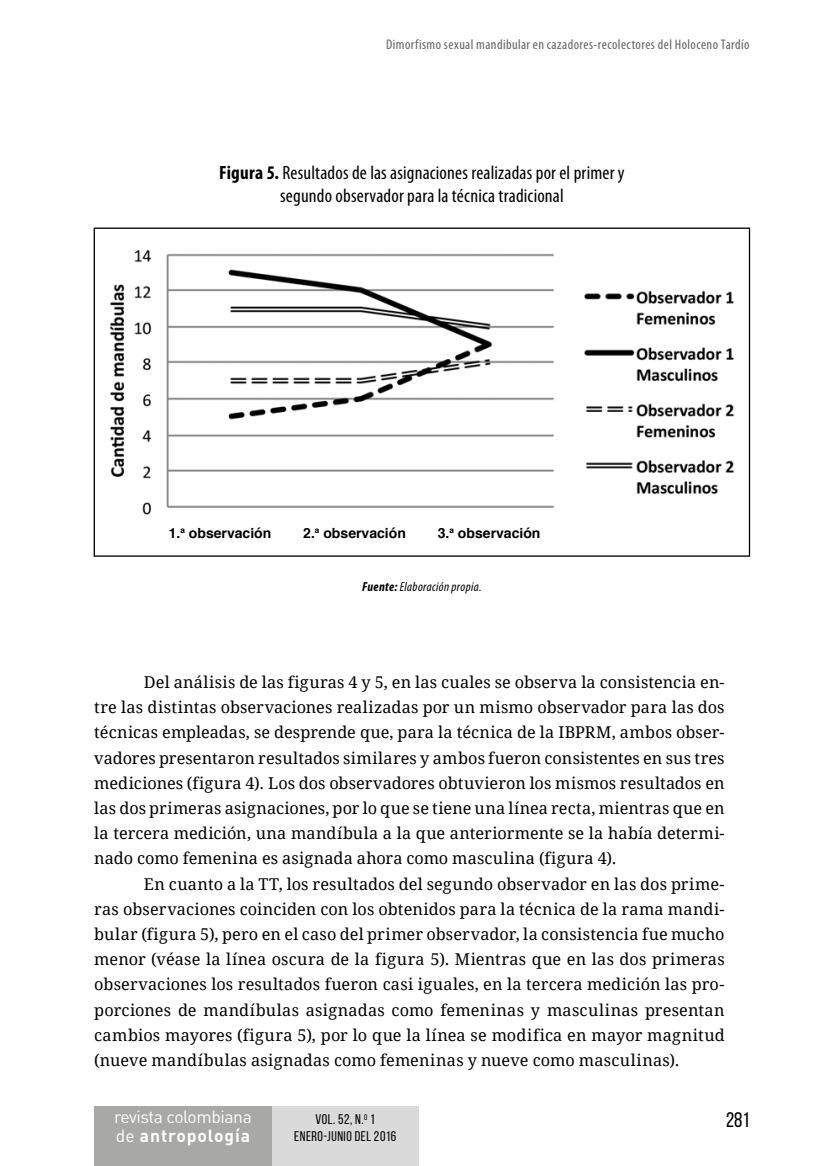
<style>
.page{position:relative;width:819px;height:1166px;background:#fff}
.page>*{position:absolute;margin:0;border:0;box-sizing:border-box;transform-origin:0 0}
.t1{font:21px "Bebas Neue";color:#000}
.t2{font:condensed 19.25px/23.3px "Myriad Pro";letter-spacing:.01em;color:#000;text-align:center}
.t3{font:17.5px/19.2px "DIN Pro";letter-spacing:-.025em;color:#fff}
.t4{font:16.28px/25.2px "Droid Serif";letter-spacing:.01em;color:#000;text-align:justify}
.t5{font:condensed 14px "Myriad Pro";letter-spacing:.03em;color:#646363}
.t6{font:700 14px "Helvetica";color:#000}
.t7{font:14px "Bebas Neue";letter-spacing:.04em;color:#000}
.t8{font:italic condensed 13.12px "Myriad Pro";letter-spacing:.025em;color:#000}
.s1{font-weight:700}
</style>
<div class="page">
<div style="left:272px;top:1106px;width:146px;height:60px;background:#dadada"></div>
<div style="left:94px;top:1106px;width:178px;height:60px;background:#a8a8a7"></div>
<img style="left:109px;top:249px;width:626px;height:266px">
<p class="t5" style="left:386px;top:36px;width:365px">Dimorfismo sexual mandibular en cazadores-recolectores del Holoceno Tardío</p>
<p class="t2" style="left:219px;top:160px;width:407px"><span class="s1">Figura 5.</span> Resultados de las asignaciones realizadas por el primer y segundo observador para la técnica tradicional</p>
<p class="t6" style="left:169px;top:522px;width:104px">1.<sup>a</sup> observación</p>
<p class="t6" style="left:303px;top:522px;width:104px">2.<sup>a</sup> observación</p>
<p class="t6" style="left:438px;top:522px;width:104px">3.<sup>a</sup> observación</p>
<p class="t8" style="left:362px;top:579px;width:121px"><span class="s1">Fuente:</span> Elaboración propia.</p>
<p class="t4" style="left:94px;top:670px;width:632px;text-indent:50px">Del análisis de las figuras 4 y 5, en las cuales se observa la consistencia en&shy;tre las distintas observaciones realizadas por un mismo observador para las dos técnicas empleadas, se desprende que, para la técnica de la IBPRM, ambos obser&shy;vadores presentaron resultados similares y ambos fueron consistentes en sus tres mediciones (figura 4). Los dos observadores obtuvieron los mismos resultados en las dos primeras asignaciones, por lo que se tiene una línea recta, mientras que en la tercera medición, una mandíbula a la que anteriormente se la había determi&shy;nado como femenina es asignada ahora como masculina (figura 4).</p>
<p class="t4" style="left:94px;top:871px;width:632px;text-indent:50px">En cuanto a la TT, los resultados del segundo observador en las dos prime&shy;ras observaciones coinciden con los obtenidos para la técnica de la rama mandi&shy;bular (figura 5), pero en el caso del primer observador, la consistencia fue mucho menor (véase la línea oscura de la figura 5). Mientras que en las dos primeras observaciones los resultados fueron casi iguales, en la tercera medición las pro&shy;porciones de mandíbulas asignadas como femeninas y masculinas presentan cambios mayores (figura 5), por lo que la línea se modifica en mayor magnitud (nueve mandíbulas asignadas como femeninas y nueve como masculinas).</p>
<p class="t3" style="left:114px;top:1106px;width:139px">revista colombiana de <span class="s1">antropología</span></p>
<p class="t7" style="left:315px;top:1112px;width:61px">Vol. 52, N.<sup>0</sup> 1</p>
<p class="t7" style="left:294px;top:1129px;width:103px">ENERO-JUNIO DEl 2016</p>
<p class="t1" style="left:726px;top:1108px;width:25px">281</p>
</div>
